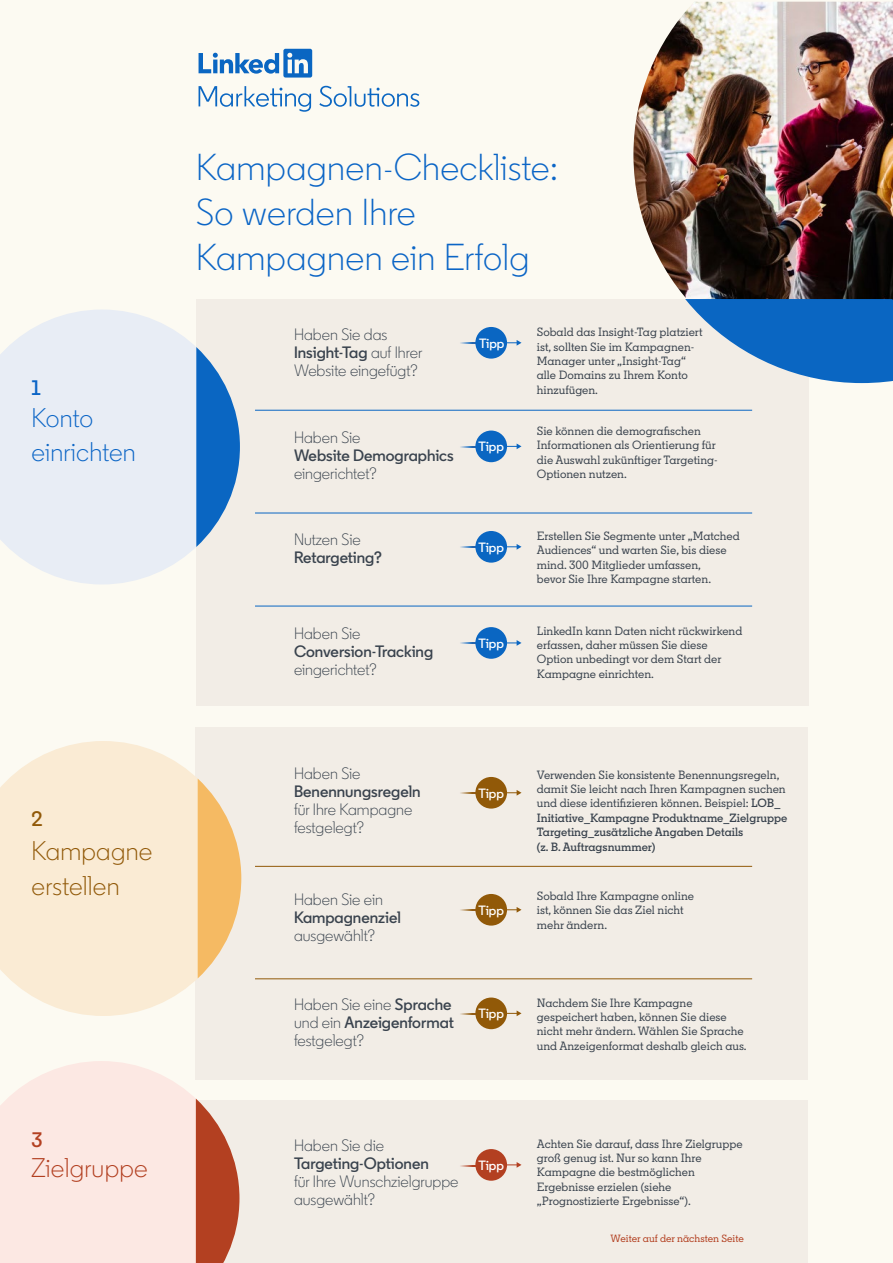
<style>
.page{position:relative;width:893px;height:1263px;background:#fcfaf2}
.page>*{position:absolute;margin:0;border:0;box-sizing:border-box;transform-origin:0 0}
.t1{font:300 37.5px/45px "Community";letter-spacing:.01em;color:#0b65c6}
.t2{font:300 27px/34.5px "Community";letter-spacing:.01em;color:#915908}
.t3{font:300 27px/34.5px "Community";letter-spacing:.01em;color:#0b65c6}
.t4{font:300 27px "Community";letter-spacing:.01em;color:#b23f20}
.t5{font:600 21px "Community";color:#0b65c6}
.t6{font:600 21px "Community";color:#915908}
.t7{font:600 21px "Community";color:#b34021}
.t8{font:300 16.5px/18px "Community";color:#3a434e}
.t9{font:600 16.5px "Community";color:#3a434e}
.t10{font:600 13.5px "Community";color:#fff}
.t11{font:500 12px/14.4px "Community Slab";color:#3a434e}
.t12{font:500 10.5px "Community Slab";color:#b23f20}
.s1{font-weight:600}
</style>
<div class="page">
<div style="left:196px;top:299px;width:612px;height:406px;background:#f2ede6"></div>
<div style="left:196px;top:727px;width:612px;height:353px;background:#f2ede6"></div>
<svg style="left:0;top:310px;width:196px;height:274px;background:#e9eef4"></svg>
<svg style="left:0;top:741px;width:198px;height:275px;background:#faecd6"></svg>
<svg style="left:196px;top:347px;width:44px;height:200px"></svg>
<svg style="left:198px;top:779px;width:43px;height:199px"></svg>
<img style="left:633px;top:2px;width:260px;height:297px">
<div style="left:196px;top:1100px;width:612px;height:162px;background:#f2ede6"></div>
<div style="left:0;top:1061px;width:196px;height:202px;background:#fce8e3"></div>
<svg style="left:196px;top:1099px;width:43px;height:164px"></svg>
<svg style="left:199px;top:49px;width:113px;height:29px"></svg>
<svg style="left:199px;top:86px;width:112px;height:26px"></svg>
<svg style="left:319px;top:86px;width:100px;height:21px"></svg>
<svg style="left:685px;top:299px;width:208px;height:84px"></svg>
<svg style="left:460px;top:343px;width:15px;height:1px"></svg>
<div style="left:475px;top:327px;width:32px;height:32px;background:#0a66c2;border-radius:50%"></div>
<svg style="left:506px;top:340px;width:15px;height:6px"></svg>
<svg style="left:460px;top:446px;width:15px;height:1px"></svg>
<div style="left:475px;top:430px;width:32px;height:32px;background:#0a66c2;border-radius:50%"></div>
<svg style="left:506px;top:443px;width:15px;height:6px"></svg>
<svg style="left:460px;top:547px;width:15px;height:1px"></svg>
<div style="left:475px;top:531px;width:32px;height:32px;background:#0a66c2;border-radius:50%"></div>
<svg style="left:506px;top:544px;width:15px;height:6px"></svg>
<svg style="left:460px;top:643px;width:15px;height:1px"></svg>
<div style="left:475px;top:627px;width:32px;height:32px;background:#0a66c2;border-radius:50%"></div>
<svg style="left:506px;top:640px;width:15px;height:6px"></svg>
<svg style="left:460px;top:793px;width:15px;height:1px"></svg>
<div style="left:475px;top:777px;width:32px;height:32px;background:#915908;border-radius:50%"></div>
<svg style="left:506px;top:790px;width:15px;height:6px"></svg>
<svg style="left:460px;top:910px;width:15px;height:1px"></svg>
<div style="left:475px;top:894px;width:32px;height:32px;background:#915908;border-radius:50%"></div>
<svg style="left:506px;top:907px;width:15px;height:6px"></svg>
<svg style="left:460px;top:1013px;width:15px;height:1px"></svg>
<div style="left:475px;top:997px;width:32px;height:32px;background:#915908;border-radius:50%"></div>
<svg style="left:506px;top:1010px;width:15px;height:6px"></svg>
<svg style="left:460px;top:1166px;width:15px;height:1px"></svg>
<div style="left:475px;top:1149px;width:32px;height:32px;background:#b34021;border-radius:50%"></div>
<svg style="left:506px;top:1162px;width:15px;height:6px"></svg>
<hr style="left:255px;top:978px;width:497px;height:1px;background:#915908">
<hr style="left:255px;top:866px;width:497px;height:1px;background:#915908">
<hr style="left:255px;top:606px;width:497px;height:1px;background:#0a66c2">
<hr style="left:255px;top:513px;width:497px;height:1px;background:#0a66c2">
<hr style="left:255px;top:410px;width:497px;height:1px;background:#0a66c2">
<h3 class="t5" style="left:32px;top:375px;width:11px">1</h3>
<h2 class="t3" style="left:32px;top:400px;width:106px">Konto einrichten</h2>
<h3 class="t6" style="left:32px;top:805px;width:13px">2</h3>
<h2 class="t2" style="left:32px;top:834px;width:122px">Kampagne erstellen</h2>
<h3 class="t7" style="left:32px;top:1126px;width:13px">3</h3>
<h2 class="t4" style="left:32px;top:1151px;width:118px">Zielgruppe</h2>
<h1 class="t1" style="left:196px;top:144px;width:363px">Kampagnen-Checkliste:<br>So werden Ihre<br>Kampagnen ein Erfolg</h1>
<h3 class="t8" style="left:294px;top:325px;width:130px">Haben Sie das<br><span class="s1">Insight-Tag</span> auf Ihrer<br>Website eingefügt?</h3>
<p class="t11" style="left:537px;top:325px;width:167px">Sobald das Insight-Tag platziert ist, sollten Sie im Kampagnen-<br>Manager unter „Insight-Tag“ alle Domains zu Ihrem Konto hinzufügen.</p>
<p class="t11" style="left:537px;top:424px;width:182px">Sie können die demografischen<br>Informationen als Orientierung für die Auswahl zukünftiger Targeting-<br>Optionen nutzen.</p>
<p class="t10" style="left:479px;top:335px;width:27px">Tipp</p>
<h3 class="t8" style="left:294px;top:428px;width:68px">Haben Sie</h3>
<h3 class="t9" style="left:294px;top:445px;width:161px">Website Demographics</h3>
<h3 class="t8" style="left:294px;top:464px;width:84px">eingerichtet?</h3>
<p class="t10" style="left:478px;top:438px;width:27px">Tipp</p>
<h3 class="t8" style="left:294px;top:530px;width:68px">Nutzen Sie</h3>
<h3 class="t9" style="left:294px;top:547px;width:89px">Retargeting?</h3>
<h3 class="t8" style="left:294px;top:625px;width:68px">Haben Sie</h3>
<h3 class="t9" style="left:294px;top:641px;width:141px">Conversion-Tracking</h3>
<h3 class="t8" style="left:294px;top:661px;width:84px">eingerichtet?</h3>
<p class="t10" style="left:478px;top:539px;width:27px">Tipp</p>
<p class="t10" style="left:478px;top:635px;width:27px">Tipp</p>
<p class="t11" style="left:537px;top:529px;width:204px">Erstellen Sie Segmente unter „Matched Audiences“ und warten Sie, bis diese mind. 300 Mitglieder umfassen,<br>bevor Sie Ihre Kampagne starten.</p>
<p class="t11" style="left:537px;top:623px;width:207px">LinkedIn kann Daten nicht rückwirkend erfassen, daher müssen Sie diese<br>Option unbedingt vor dem Start der<br>Kampagne einrichten.</p>
<h3 class="t8" style="left:294px;top:764px;width:68px">Haben Sie</h3>
<h3 class="t9" style="left:294px;top:781px;width:128px">Benennungsregeln</h3>
<h3 class="t8" style="left:294px;top:800px;width:120px">für Ihre Kampagne festgelegt?</h3>
<h3 class="t8" style="left:294px;top:891px;width:91px">Haben Sie ein</h3>
<h3 class="t9" style="left:294px;top:907px;width:108px">Kampagnenziel</h3>
<h3 class="t8" style="left:294px;top:927px;width:83px">ausgewählt?</h3>
<h3 class="t8" style="left:294px;top:996px;width:161px">Haben Sie eine <span class="s1">Sprache </span>und ein <span class="s1">Anzeigenformat </span>festgelegt?</h3>
<p class="t10" style="left:478px;top:785px;width:27px">Tipp</p>
<p class="t10" style="left:478px;top:902px;width:27px">Tipp</p>
<p class="t10" style="left:478px;top:1005px;width:27px">Tipp</p>
<p class="t11" style="left:537px;top:767px;width:252px">Verwenden Sie konsistente Benennungsregeln, damit Sie leicht nach Ihren Kampagnen suchen und diese identifizieren können. Beispiel: <span class="s1">LOB_ Initiative_Kampagne Produktname_Zielgruppe Targeting_zusätzliche Angaben Details<br>(z. B. Auftragsnummer)</span></p>
<p class="t11" style="left:537px;top:889px;width:159px">Sobald Ihre Kampagne online ist, können Sie das Ziel nicht mehr ändern.</p>
<p class="t11" style="left:537px;top:995px;width:211px">Nachdem Sie Ihre Kampagne gespeichert haben, können Sie diese nicht mehr ändern. Wählen Sie Sprache und Anzeigenformat deshalb gleich aus.</p>
<h3 class="t8" style="left:294px;top:1136px;width:92px">Haben Sie die</h3>
<h3 class="t9" style="left:294px;top:1153px;width:136px">Targeting-Optionen</h3>
<h3 class="t8" style="left:294px;top:1172px;width:166px">für Ihre Wunschzielgruppe ausgewählt?</h3>
<p class="t10" style="left:478px;top:1157px;width:27px">Tipp</p>
<p class="t11" style="left:537px;top:1136px;width:207px">Achten Sie darauf, dass Ihre Zielgruppe groß genug ist. Nur so kann Ihre<br>Kampagne die bestmöglichen<br>Ergebnisse erzielen (siehe „Prognostizierte Ergebnisse“).</p>
<p class="t12" style="left:611px;top:1232px;width:135px">Weiter auf der nächsten Seite</p>
</div>
